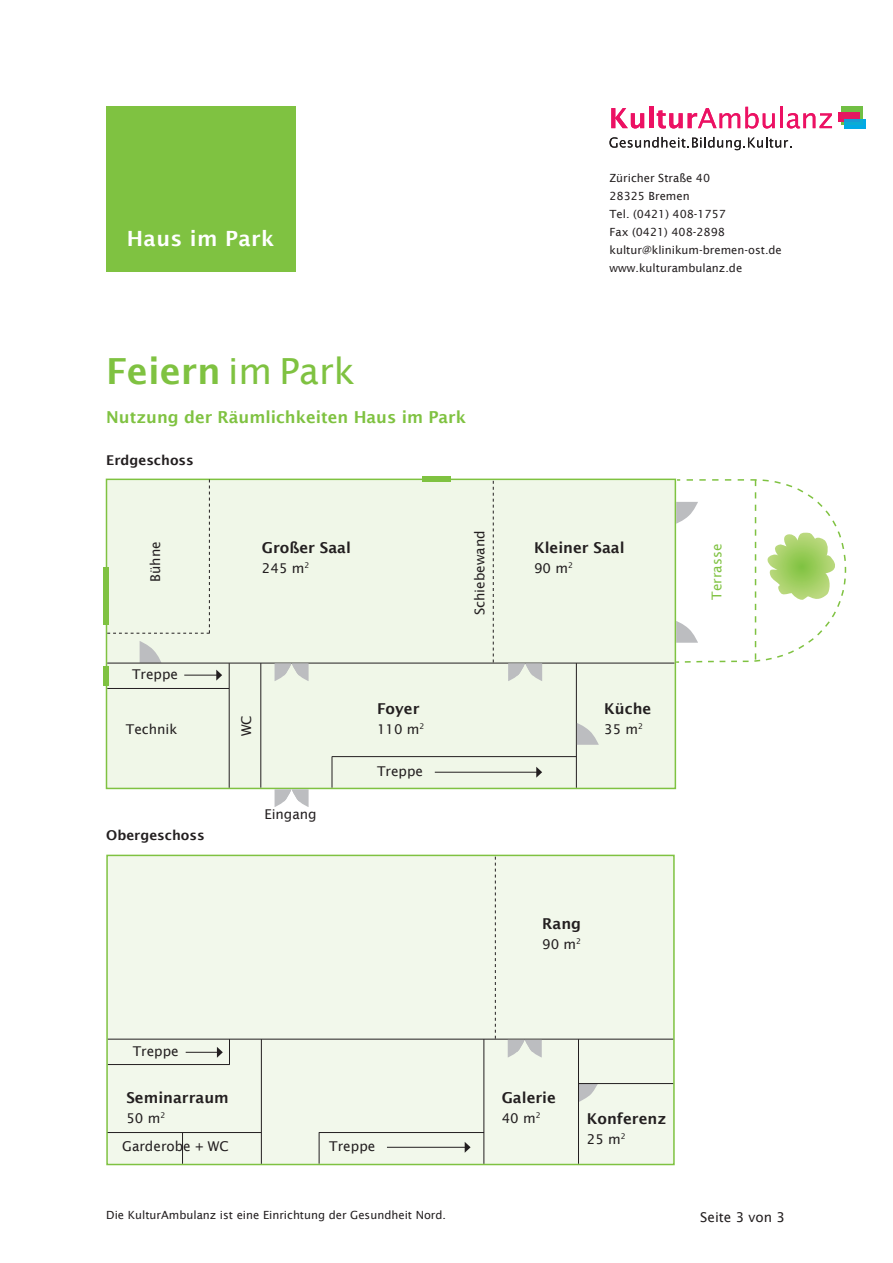
<style>
.page{position:relative;width:893px;height:1263px;background:#fff}
.page>*{position:absolute;margin:0;border:0;box-sizing:border-box;transform-origin:0 0}
.t1{font:600 36px "Lucida Sans";color:#7fc241}
.t2{font:600 21px "Lucida Sans";letter-spacing:.02em;color:#fff}
.t3{font:600 16.5px "Lucida Sans";color:#7fc241}
.t4{font:600 15px "Lucida Sans";color:#231f20}
.t5{font:13.5px "Lucida Sans";color:#231f20}
.t6{font:600 13.5px "Lucida Sans";color:#231f20}
.t7{font:13.5px "Lucida Sans";color:#7fc241}
.t8{font:11.25px/18px "Lucida Sans";color:#231f20}
.s1{font-weight:400}
</style>
<div class="page">
<div style="left:106px;top:855px;width:569px;height:310px;background:#f2f8eb;border:2px solid #7fc241"></div>
<hr style="left:108px;top:1064px;width:122px;height:1px;background:#231f20">
<hr style="left:261px;top:1039px;width:1px;height:125px;background:#231f20">
<hr style="left:108px;top:1039px;width:565px;height:1px;background:#231f20">
<svg style="left:229px;top:1039px;width:1px;height:26px"></svg>
<hr style="left:484px;top:1039px;width:1px;height:125px;background:#231f20">
<svg style="left:495px;top:857px;width:1px;height:182px"></svg>
<svg style="left:579px;top:1084px;width:19px;height:18px"></svg>
<hr style="left:578px;top:1039px;width:1px;height:125px;background:#231f20">
<hr style="left:579px;top:1083px;width:94px;height:1px;background:#231f20">
<hr style="left:319px;top:1132px;width:165px;height:1px;background:#231f20">
<hr style="left:319px;top:1132px;width:1px;height:31px;background:#231f20">
<hr style="left:387px;top:1147px;width:79px;height:1px;background:#231f20">
<svg style="left:465px;top:1142px;width:6px;height:11px"></svg>
<div style="left:841px;top:106px;width:22px;height:19px;background:#71bf44"></div>
<div style="left:838px;top:113px;width:22px;height:9px;background:#e51961"></div>
<svg style="left:844px;top:119px;width:22px;height:9px"></svg>
<svg style="left:611px;top:108px;width:33px;height:20px"></svg>
<hr style="left:649px;top:107px;width:4px;height:21px;background:#ec1163">
<svg style="left:657px;top:107px;width:118px;height:21px"></svg>
<hr style="left:780px;top:107px;width:3px;height:21px;background:#ec1163">
<svg style="left:787px;top:113px;width:45px;height:15px"></svg>
<svg style="left:609px;top:137px;width:183px;height:13px"></svg>
<div style="left:106px;top:106px;width:190px;height:166px;background:#7fc241"></div>
<hr style="left:186px;top:1052px;width:32px;height:1px;background:#231f20">
<svg style="left:217px;top:1047px;width:6px;height:11px"></svg>
<svg style="left:508px;top:1040px;width:34px;height:17px"></svg>
<hr style="left:108px;top:1132px;width:153px;height:1px;background:#231f20">
<hr style="left:182px;top:1133px;width:1px;height:31px;background:#231f20">
<div style="left:106px;top:479px;width:570px;height:310px;background:#f0f7e8;border:2px solid #7fc241"></div>
<svg style="left:493px;top:481px;width:1px;height:181px"></svg>
<hr style="left:229px;top:663px;width:1px;height:125px;background:#231f20">
<hr style="left:107px;top:688px;width:122px;height:1px;background:#231f20">
<hr style="left:261px;top:663px;width:1px;height:124px;background:#231f20">
<hr style="left:576px;top:663px;width:1px;height:125px;background:#231f20">
<svg style="left:140px;top:641px;width:21px;height:22px"></svg>
<hr style="left:332px;top:756px;width:244px;height:1px;background:#231f20">
<hr style="left:107px;top:663px;width:567px;height:1px;background:#231f20">
<hr style="left:332px;top:756px;width:1px;height:32px;background:#231f20">
<hr style="left:435px;top:772px;width:102px;height:1px;background:#231f20">
<svg style="left:536px;top:767px;width:6px;height:11px"></svg>
<hr style="left:184px;top:675px;width:33px;height:1px;background:#231f20">
<svg style="left:216px;top:670px;width:6px;height:11px"></svg>
<svg style="left:275px;top:663px;width:34px;height:18px"></svg>
<svg style="left:508px;top:663px;width:34px;height:18px"></svg>
<div style="left:103px;top:567px;width:6px;height:58px;background:#7fc241"></div>
<div style="left:423px;top:476px;width:28px;height:6px;background:#7fc241"></div>
<svg style="left:107px;top:479px;width:103px;height:155px"></svg>
<svg style="left:577px;top:723px;width:22px;height:22px"></svg>
<svg style="left:675px;top:478px;width:172px;height:186px"></svg>
<div style="left:103px;top:666px;width:6px;height:19px;background:#7fc241"></div>
<svg style="left:275px;top:789px;width:34px;height:18px"></svg>
<h2 class="t2" style="left:127px;top:226px;width:149px">Haus im Park</h2>
<h1 class="t1" style="left:106px;top:350px;width:250px">Feiern <span class="s1">im Park</span></h1>
<h3 class="t3" style="left:106px;top:407px;width:361px">Nutzung der Räumlichkeiten Haus im Park</h3>
<p class="t6" style="left:106px;top:452px;width:89px">Erdgeschoss</p>
<p class="t8" style="left:609px;top:169px;width:174px">Züricher Straße 40<br>28325 Bremen<br>Tel. (0421) 408-1757<br>Fax (0421) 408-2898 kultur@klinikum-bremen-ost.de www.kulturambulanz.de</p>
<p class="t5" style="left:472px;top:615px;width:86px;rotate:-90deg">Schiebewand</p>
<h3 class="t4" style="left:262px;top:539px;width:90px">Großer Saal</h3>
<p class="t5" style="left:262px;top:560px;width:49px">245 m<sup>2</sup></p>
<h3 class="t4" style="left:534px;top:539px;width:92px">Kleiner Saal</h3>
<p class="t5" style="left:534px;top:560px;width:40px">90 m<sup>2</sup></p>
<p class="t5" style="left:148px;top:582px;width:42px;rotate:-90deg">Bühne</p>
<p class="t7" style="left:709px;top:600px;width:57px;rotate:-90deg">Terrasse</p>
<p class="t5" style="left:132px;top:666px;width:48px">Treppe</p>
<p class="t5" style="left:126px;top:722px;width:53px">Technik</p>
<p class="t6" style="left:106px;top:828px;width:100px">Obergeschoss</p>
<p class="t5" style="left:239px;top:736px;width:22px;rotate:-90deg">WC</p>
<p class="t5" style="left:264px;top:807px;width:54px">Eingang</p>
<h3 class="t4" style="left:377px;top:700px;width:44px">Foyer</h3>
<p class="t5" style="left:377px;top:721px;width:49px">110 m<sup>2</sup></p>
<p class="t5" style="left:377px;top:764px;width:48px">Treppe</p>
<p class="t5" style="left:133px;top:1044px;width:48px">Treppe</p>
<h3 class="t4" style="left:126px;top:1089px;width:104px">Seminarraum</h3>
<p class="t5" style="left:126px;top:1110px;width:40px">50 m<sup>2</sup></p>
<p class="t5" style="left:122px;top:1138px;width:108px">Garderobe + WC</p>
<p class="t5" style="left:329px;top:1138px;width:48px">Treppe</p>
<p class="t8" style="left:106px;top:1206px;width:341px">Die KulturAmbulanz ist eine Einrichtung der Gesundheit Nord.</p>
<h3 class="t4" style="left:604px;top:700px;width:49px">Küche</h3>
<p class="t5" style="left:604px;top:721px;width:40px">35 m<sup>2</sup></p>
<h3 class="t4" style="left:542px;top:915px;width:40px">Rang</h3>
<p class="t5" style="left:542px;top:936px;width:40px">90 m<sup>2</sup></p>
<h3 class="t4" style="left:502px;top:1089px;width:56px">Galerie</h3>
<p class="t5" style="left:502px;top:1110px;width:40px">40 m<sup>2</sup></p>
<h3 class="t4" style="left:587px;top:1110px;width:81px">Konferenz</h3>
<p class="t5" style="left:587px;top:1131px;width:40px">25 m<sup>2</sup></p>
<p class="t5" style="left:700px;top:1209px;width:86px">Seite 3 von 3</p>
</div>
